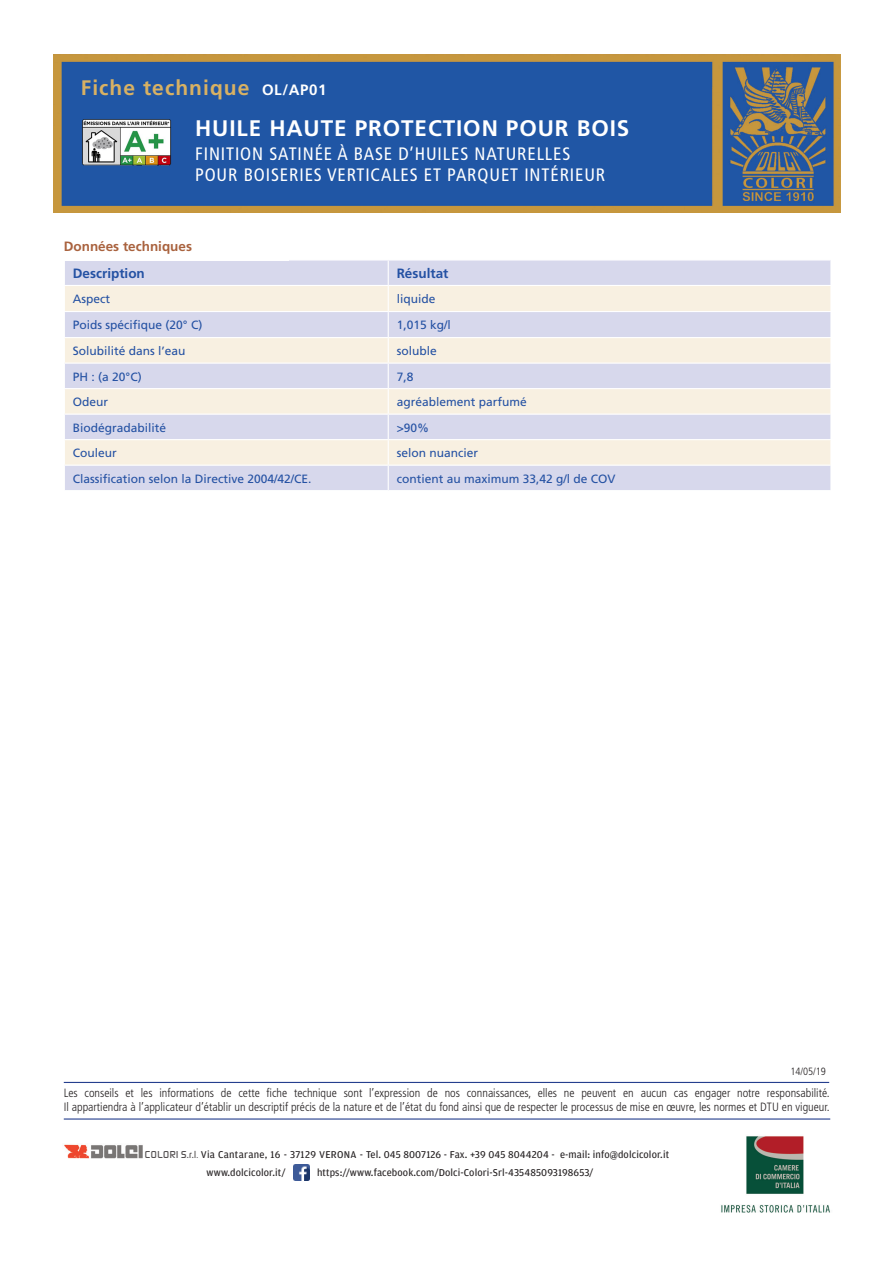
<style>
.page{position:relative;width:893px;height:1263px;background:#fff}
.page>*{position:absolute;margin:0;border:0;box-sizing:border-box;transform-origin:0 0}
.t1{font:700 22.5px "Frutiger LT Std";letter-spacing:.04em;color:#fff}
.t2{font:700 21px "Frutiger LT Std";letter-spacing:.05em;color:#d8b163}
.t3{font:condensed 18px "Frutiger LT Std";letter-spacing:.05em;color:#fff}
.t4{font:700 15px "Frutiger";letter-spacing:.04em;color:#fff}
.t5{font:700 13.5px "Frutiger";color:#2451a3}
.t6{font:700 13.5px "Frutiger";color:#a9623e}
.t7{font:300 condensed 12px/13.5px "Frutiger LT Std";color:#231f20}
.t8{font:12px "Frutiger";color:#2451a3}
.t9{font:10.5px/18px "Amplitude";letter-spacing:.01em;color:#231f20}
.t10{font:300 condensed 10.5px "Frutiger";color:#231f20}
.s1{font-family:"Digital Sans EF";font-weight:500;color:#524e4f}
.s2{font-family:"Digital Sans EF";font-weight:500;font-size:9px;color:#524e4f}
.s3{font-style:inherit}
</style>
<div class="page">
<hr style="left:64px;top:1082px;width:765px;height:1px;background:#253f8e">
<hr style="left:64px;top:1118px;width:766px;height:1px;background:#253f8e">
<img style="left:721px;top:1136px;width:109px;height:77px">
<img style="left:53px;top:55px;width:788px;height:157px">
<div style="left:65px;top:260px;width:765px;height:230px;background:#d7d8ec"></div>
<svg style="left:65px;top:286px;width:765px;height:179px;background:#eae5e5"></svg>
<hr style="left:64px;top:285px;width:324px;height:1px;background:#fff">
<hr style="left:388px;top:285px;width:443px;height:1px;background:#fff">
<hr style="left:64px;top:311px;width:324px;height:1px;background:#fff">
<hr style="left:388px;top:311px;width:443px;height:1px;background:#fff">
<hr style="left:64px;top:337px;width:324px;height:1px;background:#fff">
<hr style="left:388px;top:337px;width:443px;height:1px;background:#fff">
<hr style="left:64px;top:362px;width:324px;height:2px;background:#fff">
<hr style="left:388px;top:362px;width:443px;height:2px;background:#fff">
<hr style="left:64px;top:388px;width:324px;height:1px;background:#fff">
<hr style="left:388px;top:388px;width:443px;height:1px;background:#fff">
<hr style="left:64px;top:414px;width:324px;height:1px;background:#fff">
<hr style="left:388px;top:414px;width:443px;height:1px;background:#fff">
<hr style="left:64px;top:439px;width:324px;height:1px;background:#fff">
<hr style="left:388px;top:439px;width:443px;height:1px;background:#fff">
<hr style="left:64px;top:465px;width:324px;height:1px;background:#fff">
<hr style="left:388px;top:465px;width:443px;height:1px;background:#fff">
<svg style="left:388px;top:260px;width:1px;height:230px"></svg>
<svg style="left:830px;top:260px;width:1px;height:230px"></svg>
<img style="left:64px;top:1144px;width:79px;height:14px">
<img style="left:293px;top:1164px;width:16px;height:16px">
<div style="left:64px;top:234px;width:225px;height:27px;background:#fff"></div>
<img style="left:81px;top:117px;width:91px;height:49px">
<h2 class="t2" style="left:81px;top:75px;width:170px">Fiche technique</h2>
<p class="t4" style="left:262px;top:81px;width:66px">OL/AP01</p>
<p class="t1" style="left:195px;top:115px;width:436px">HUILE HAUTE PROTECTION POUR BOIS</p>
<p class="t3" style="left:195px;top:144px;width:377px">FINITION SATINÉE À BASE D’HUILES NATURELLES</p>
<p class="t3" style="left:195px;top:165px;width:412px">POUR BOISERIES VERTICALES ET PARQUET INTÉRIEUR</p>
<p class="t6" style="left:64px;top:238px;width:130px">Données techniques</p>
<p class="t5" style="left:73px;top:265px;width:73px">Description</p>
<p class="t5" style="left:397px;top:265px;width:53px">Résultat</p>
<p class="t8" style="left:73px;top:292px;width:39px">Aspect</p>
<p class="t8" style="left:397px;top:292px;width:40px">liquide</p>
<p class="t8" style="left:73px;top:318px;width:131px">Poids spécifique (20° C)</p>
<p class="t8" style="left:397px;top:318px;width:56px">1,015 kg/l</p>
<p class="t8" style="left:73px;top:344px;width:114px">Solubilité dans l’eau</p>
<p class="t8" style="left:397px;top:344px;width:42px">soluble</p>
<p class="t8" style="left:73px;top:369px;width:70px">PH : (a 20°C)</p>
<p class="t8" style="left:397px;top:369px;width:18px">7,8</p>
<p class="t8" style="left:73px;top:395px;width:37px">Odeur</p>
<p class="t8" style="left:397px;top:395px;width:132px">agréablement parfumé</p>
<p class="t8" style="left:73px;top:420px;width:95px">Biodégradabilité</p>
<p class="t8" style="left:397px;top:420px;width:34px">&gt;90%</p>
<p class="t8" style="left:73px;top:446px;width:46px">Couleur</p>
<p class="t8" style="left:397px;top:446px;width:83px">selon nuancier</p>
<p class="t8" style="left:73px;top:471px;width:240px">Classification selon la Directive 2004/42/CE.</p>
<p class="t8" style="left:397px;top:471px;width:220px">contient au maximum 33,42 g/l de COV</p>
<p class="t10" style="left:790px;top:1065px;width:37px">14/05/19</p>
<p class="t7" style="left:64px;top:1087px;width:767px">Les conseils et les informations de cette fiche technique sont l’expression de nos connaissances, elles ne peuvent en aucun cas engager notre responsabilité.<br>Il appartiendra à l’applicateur d’établir un descriptif précis de la nature et de l’état du fond ainsi que de respecter le processus de mise en œuvre, les normes et DTU en vigueur.</p>
<p class="t9" style="left:206px;top:1145px;width:464px;text-indent:-62px"><span class="s1">COLORI S.r.l</span><span class="s2">.</span> Via Cantarane, 16 <span class="s3">- 37129 VERONA -</span> Tel. 045 8007126 - Fax. +39 045 8044204 - e-mail: info@dolcicolor.it www.dolcicolor.it/</p>
<p class="t9" style="left:317px;top:1163px;width:278px">https://www.facebook.com/Dolci-Colori-Srl-435485093198653/</p>
</div>
